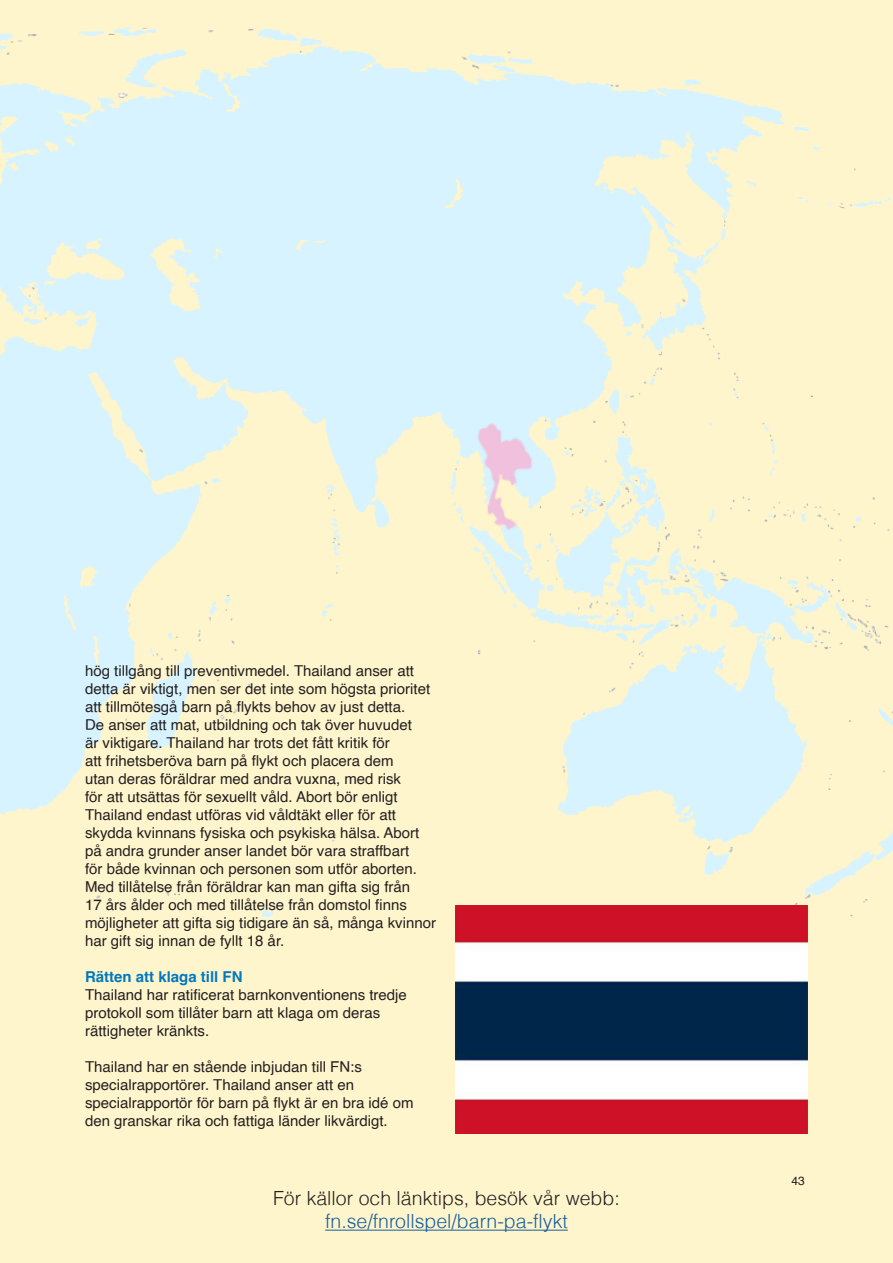
<style>
.page{position:relative;width:893px;height:1263px;background:#fff5cc}
.page>*{position:absolute;margin:0;border:0;box-sizing:border-box;transform-origin:0 0}
.Rubrik_Helvetica_thi{font:300 19.5px "Helvetica";color:#231f20}
.Rubrik_Helvetica_thi-2{font:300 19.5px "Helvetica";color:#175d9e}
.Brödtext_efter_rubri{font:15px/18px "Helvetica";color:#231f20}
.Brödtext_efter_rubri-2{font:700 15px "Helvetica";color:#0078c0}
.t1{font:12px "Helvetica";color:#231f20}
</style>
<div class="page">
<img style="left:0;top:26px;width:893px;height:915px">
<img style="left:455px;top:906px;width:353px;height:228px">
<hr style="left:325px;top:1230px;width:243px;height:1px;background:#175d9e">
<p class="Brödtext_efter_rubri" style="left:85px;top:662px;width:352px">hög tillgång till preventivmedel. Thailand anser att detta är viktigt, men ser det inte som högsta prioritet att tillmötesgå barn på flykts behov av just detta.<br>De anser att mat, utbildning och tak över huvudet<br>är viktigare. Thailand har trots det fått kritik för<br>att frihetsberöva barn på flykt och placera dem<br>utan deras föräldrar med andra vuxna, med risk<br>för att utsättas för sexuellt våld. Abort bör enligt Thailand endast utföras vid våldtäkt eller för att skydda kvinnans fysiska och psykiska hälsa. Abort på andra grunder anser landet bör vara straffbart<br>för både kvinnan och personen som utför aborten.<br>Med tillåtelse från föräldrar kan man gifta sig från<br>17 års ålder och med tillåtelse från domstol finns möjligheter att gifta sig tidigare än så, många kvinnor har gift sig innan de fyllt 18 år.</p>
<p class="Brödtext_efter_rubri-2" style="left:85px;top:968px;width:159px">Rätten att klaga till FN</p>
<p class="Brödtext_efter_rubri" style="left:85px;top:986px;width:323px">Thailand har ratificerat barnkonventionens tredje protokoll som tillåter barn att klaga om deras rättigheter kränkts.</p>
<p class="Brödtext_efter_rubri" style="left:85px;top:1058px;width:330px">Thailand har en stående inbjudan till FN:s specialrapportörer. Thailand anser att en specialrapportör för barn på flykt är en bra idé om</p>
<p class="Brödtext_efter_rubri" style="left:85px;top:1112px;width:304px">den granskar rika och fattiga länder likvärdigt.</p>
<p class="Rubrik_Helvetica_thi" style="left:273px;top:1186px;width:348px">För källor och länktips, besök vår webb:</p>
<p class="Rubrik_Helvetica_thi-2" style="left:325px;top:1209px;width:244px">fn.se/fnrollspel/barn-pa-flykt</p>
<p class="t1" style="left:791px;top:1171px;width:15px">43</p>
</div>
